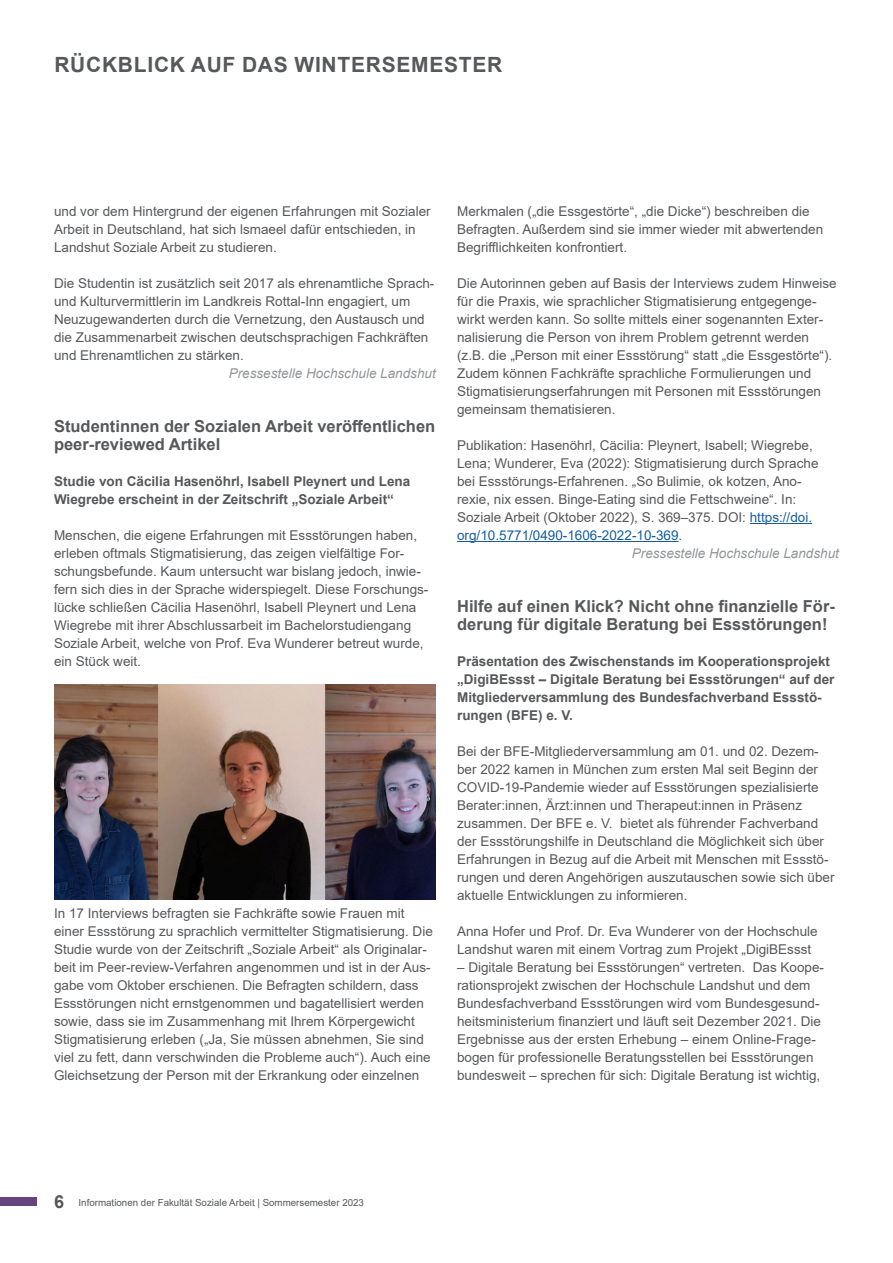
<style>
.page{position:relative;width:893px;height:1263px;background:#fff}
.page>*{position:absolute;margin:0;border:0;box-sizing:border-box;transform-origin:0 0}
.Fließtext{font:700 21px "Arial";letter-spacing:.035em;color:#57585a}
.t1{font:700 18px "Arial";color:#57585a}
.t2{font:700 16.5px/18px "Arial";color:#57585a}
.t3{font:13.5px/18px "Arial";color:#57585a}
.t4{font:700 13.5px/18px "Arial";color:#57585a}
.t5{font:italic 13.5px "Arial";color:#939598}
.t6{font:9.75px "Arial";color:#57585a}
.s1{color:#175d9e}
</style>
<div class="page">
<div style="left:0;top:1197px;width:37px;height:9px;background:#66457e"></div>
<hr style="left:750px;top:523px;width:62px;height:1px;background:#175d9e">
<hr style="left:457px;top:541px;width:222px;height:1px;background:#175d9e">
<img style="left:54px;top:685px;width:382px;height:214px">
<p class="Fließtext" style="left:54px;top:50px;width:449px">RÜCKBLICK AUF DAS WINTERSEMESTER</p>
<p class="t3" style="left:54px;top:202px;width:378px">und vor dem Hintergrund der eigenen Erfahrungen mit Sozialer<br>Arbeit in Deutschland, hat sich lsmaeel dafür entschieden, in<br>Landshut Soziale Arbeit zu studieren.</p>
<p class="t3" style="left:54px;top:274px;width:382px">Die Studentin ist zusätzlich seit 2017 als ehrenamtliche Sprach&shy;und Kulturvermittlerin im Landkreis Rottal-Inn engagiert, um Neuzugewanderten durch die Vernetzung, den Austausch und die Zusammenarbeit zwischen deutschsprachigen Fachkräften und Ehrenamtlichen zu stärken.</p>
<p class="t5" style="left:229px;top:365px;width:209px">Pressestelle Hochschule Landshut</p>
<p class="t2" style="left:54px;top:417px;width:383px">Studentinnen der Sozialen Arbeit veröffentlichen peer-reviewed Artikel</p>
<p class="t4" style="left:54px;top:472px;width:358px">Studie von Cäcilia Hasenöhrl, Isabell Pleynert und Lena<br>Wiegrebe erscheint in der Zeitschrift „Soziale Arbeit“</p>
<p class="t3" style="left:54px;top:526px;width:376px">Menschen, die eigene Erfahrungen mit Essstörungen haben, erleben oftmals Stigmatisierung, das zeigen vielfältige For&shy;schungsbefunde. Kaum untersucht war bislang jedoch, inwie&shy;fern sich dies in der Sprache widerspiegelt. Diese Forschungs&shy;lücke schließen Cäcilia Hasenöhrl, Isabell Pleynert und Lena Wiegrebe mit ihrer Abschlussarbeit im Bachelorstudiengang Soziale Arbeit, welche von Prof. Eva Wunderer betreut wurde, ein Stück weit.</p>
<p class="t3" style="left:54px;top:904px;width:380px">In 17 Interviews befragten sie Fachkräfte sowie Frauen mit einer Essstörung zu sprachlich vermittelter Stigmatisierung. Die Studie wurde von der Zeitschrift „Soziale Arbeit“ als Originalar&shy;beit im Peer-review-Verfahren angenommen und ist in der Aus&shy;gabe vom Oktober erschienen. Die Befragten schildern, dass Essstörungen nicht ernstgenommen und bagatellisiert werden sowie, dass sie im Zusammenhang mit Ihrem Körpergewicht Stigmatisierung erleben („Ja, Sie müssen abnehmen, Sie sind viel zu fett, dann verschwinden die Probleme auch“). Auch eine Gleichsetzung der Person mit der Erkrankung oder einzelnen</p>
<p class="t3" style="left:457px;top:202px;width:368px">Merkmalen („die Essgestörte“, „die Dicke“) beschreiben die<br>Befragten. Außerdem sind sie immer wieder mit abwertenden<br>Begrifflichkeiten konfrontiert.</p>
<p class="t3" style="left:457px;top:274px;width:381px">Die Autorinnen geben auf Basis der Interviews zudem Hinweise für die Praxis, wie sprachlicher Stigmatisierung entgegenge&shy;wirkt werden kann. So sollte mittels einer sogenannten Exter&shy;nalisierung die Person von ihrem Problem getrennt werden (z.B. die „Person mit einer Essstörung“ statt „die Essgestörte“).<br>Zudem können Fachkräfte sprachliche Formulierungen und Stigmatisierungserfahrungen mit Personen mit Essstörungen gemeinsam thematisieren.</p>
<p class="t3" style="left:457px;top:436px;width:363px">Publikation: Hasenöhrl, Cäcilia: Pleynert, Isabell; Wiegrebe, Lena; Wunderer, Eva (2022): Stigmatisierung durch Sprache bei Essstörungs-Erfahrenen. „So Bulimie, ok kotzen, Ano&shy;rexie, nix essen. Binge-Eating sind die Fettschweine“. In:<br>Soziale Arbeit (Oktober 2022), S. 369–375. DOI: <span class="s1">https://doi. org/10.5771/0490-1606-2022-10-369</span>.</p>
<p class="t5" style="left:632px;top:545px;width:209px">Pressestelle Hochschule Landshut</p>
<p class="t2" style="left:457px;top:597px;width:379px">Hilfe auf einen Klick? Nicht ohne finanzielle För&shy;derung für digitale Beratung bei Essstörungen!</p>
<p class="t4" style="left:457px;top:652px;width:379px">Präsentation des Zwischenstands im Kooperationsprojekt „DigiBEssst – Digitale Beratung bei Essstörungen“ auf der Mitgliederversammlung des Bundesfachverband Essstö&shy;rungen (BFE) e. V.</p>
<p class="t3" style="left:457px;top:742px;width:379px">Bei der BFE-Mitgliederversammlung am 01. und 02. Dezem&shy;ber 2022 kamen in München zum ersten Mal seit Beginn der COVID-19-Pandemie wieder auf Essstörungen spezialisierte Berater:innen, Ärzt:innen und Therapeut:innen in Präsenz zusammen. Der BFE e. V. bietet als führender Fachverband der Essstörungshilfe in Deutschland die Möglichkeit sich über Erfahrungen in Bezug auf die Arbeit mit Menschen mit Essstö&shy;rungen und deren Angehörigen auszutauschen sowie sich über aktuelle Entwicklungen zu informieren.</p>
<p class="t3" style="left:457px;top:922px;width:362px">Anna Hofer und Prof. Dr. Eva Wunderer von der Hochschule<br>Landshut waren mit einem Vortrag zum Projekt „DigiBEssst</p>
<p class="t3" style="left:457px;top:958px;width:368px">– Digitale Beratung bei Essstörungen“ vertreten. Das Koope&shy;rationsprojekt zwischen der Hochschule Landshut und dem Bundesfachverband Essstörungen wird vom Bundesgesund&shy;heitsministerium finanziert und läuft seit Dezember 2021. Die Ergebnisse aus der ersten Erhebung – einem Online-Frage&shy;bogen für professionelle Beratungsstellen bei Essstörungen bundesweit – sprechen für sich: Digitale Beratung ist wichtig,</p>
<h2 class="t1" style="left:54px;top:1188px;width:12px">6</h2>
<p class="t6" style="left:79px;top:1196px;width:287px">Informationen der Fakultät Soziale Arbeit | Sommersemester 2023</p>
</div>
